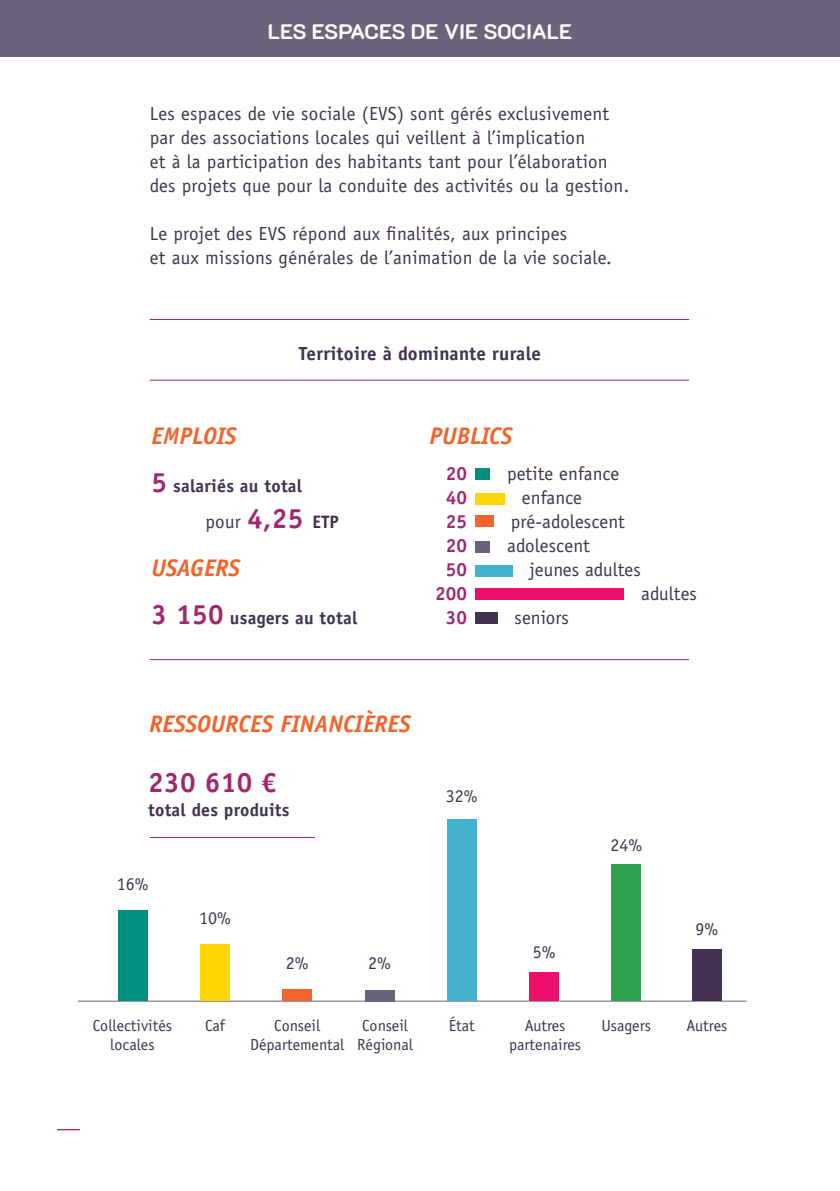
<style>
.page{position:relative;width:840px;height:1191px;background:#fff}
.page>*{position:absolute;margin:0;border:0;box-sizing:border-box;transform-origin:0 0}
.txt_courant_align_dr{font:700 28px "Officina Sans LT";letter-spacing:.015em;color:#9f296f}
.Titre_2{font:italic 700 24px "Officina Sans LT";color:#f2642b}
.t1{font:700 21px "K2 D";color:#fff}
.align_gauche{font:19px/24px "Officina Sans LT";letter-spacing:.015em;color:#443252}
.align_gauche-2{font:700 19px "Officina Sans LT";letter-spacing:.015em;color:#443252}
.align_gauche-3{font:700 19px "Officina Sans LT";letter-spacing:.005em;color:#9f296f}
.txt_courant_align_dr-2{font:19px "Officina Sans LT";color:#443252}
.txt_courant_align_dr-3{font:700 18px "Officina Sans LT";letter-spacing:.015em;color:#443252}
.Texte_pour_Graphiq{font:18px "Officina Sans LT";color:#443252}
.Texte_pour_Graphiq-2{font:16px/19.2px "Officina Sans LT";color:#443252;text-align:center}
.s1{font-size:28px;color:#9f296f}
.s2{font-weight:700;font-size:28px;color:#9f296f}
.s3{font-weight:700;font-size:18px}
.s4{color:#fff}
</style>
<div class="page">
<div style="left:475px;top:469px;width:15px;height:11px;background:#008f7e"></div>
<div style="left:475px;top:493px;width:29px;height:11px;background:#fed503"></div>
<div style="left:475px;top:565px;width:37px;height:12px;background:#43b2ce"></div>
<div style="left:475px;top:588px;width:148px;height:11px;background:#eb0e6a"></div>
<div style="left:475px;top:612px;width:22px;height:11px;background:#443252"></div>
<div style="left:475px;top:541px;width:15px;height:12px;background:#6d627c"></div>
<div style="left:475px;top:516px;width:18px;height:11px;background:#f2642b"></div>
<hr style="left:78px;top:1000px;width:668px;height:1px;background:#6d627c">
<div style="left:118px;top:910px;width:29px;height:91px;background:#008f7e"></div>
<div style="left:200px;top:944px;width:30px;height:57px;background:#fed503"></div>
<div style="left:282px;top:989px;width:30px;height:12px;background:#f2642b"></div>
<div style="left:447px;top:819px;width:29px;height:182px;background:#43b2ce"></div>
<div style="left:529px;top:972px;width:29px;height:29px;background:#eb0e6a"></div>
<div style="left:611px;top:864px;width:29px;height:137px;background:#2ea24e"></div>
<div style="left:691px;top:950px;width:30px;height:51px;background:#443252"></div>
<div style="left:365px;top:990px;width:29px;height:11px;background:#6d627c"></div>
<hr style="left:150px;top:380px;width:538px;height:1px;background:#9f296f">
<hr style="left:150px;top:319px;width:538px;height:1px;background:#9f296f">
<div style="left:0;top:0;width:839px;height:57px;background:#6d627c"></div>
<hr style="left:150px;top:659px;width:538px;height:1px;background:#9f296f">
<hr style="left:150px;top:837px;width:165px;height:1px;background:#9f296f">
<svg style="left:57px;top:1129px;width:23px;height:1px"></svg>
<p class="t1" style="left:267px;top:20px;width:306px">LES ESPACES DE VIE SOCIALE</p>
<p class="align_gauche" style="left:150px;top:102px;width:481px">Les espaces de vie sociale (EVS) sont gérés exclusivement par des associations locales qui veillent à l’implication<br>et à la participation des habitants tant pour l’élaboration des projets que pour la conduite des activités ou la gestion.</p>
<p class="align_gauche" style="left:150px;top:222px;width:463px">Le projet des EVS répond aux finalités, aux principes<br>et aux missions générales de l’animation de la vie sociale.</p>
<p class="align_gauche-2" style="left:299px;top:342px;width:243px">Territoire à dominante rurale</p>
<p class="Titre_2" style="left:151px;top:421px;width:86px">EMPLOIS</p>
<p class="txt_courant_align_dr-3" style="left:151px;top:475px;width:152px"><span class="s1">5</span> salariés au total</p>
<p class="txt_courant_align_dr-2" style="left:205px;top:510px;width:135px">pour <span class="s2">4,25</span> <span class="s3">ETP</span></p>
<p class="Titre_2" style="left:151px;top:553px;width:90px">USAGERS</p>
<p class="txt_courant_align_dr-3" style="left:151px;top:607px;width:207px"><span class="s1">3 150</span> usagers au total</p>
<p class="Titre_2" style="left:429px;top:421px;width:84px">PUBLICS</p>
<p class="align_gauche-3" style="left:429px;top:462px;width:39px"><span class="s4">0</span> 20</p>
<p class="align_gauche" style="left:507px;top:462px;width:114px">petite enfance</p>
<p class="align_gauche-3" style="left:429px;top:486px;width:39px"><span class="s4">0</span> 40</p>
<p class="align_gauche" style="left:521px;top:486px;width:62px">enfance</p>
<p class="align_gauche-3" style="left:429px;top:510px;width:39px"><span class="s4">0</span> 25</p>
<p class="align_gauche" style="left:510px;top:510px;width:115px">pré-adolescent</p>
<p class="align_gauche-3" style="left:429px;top:534px;width:39px"><span class="s4">0</span> 20</p>
<p class="align_gauche" style="left:507px;top:534px;width:84px">adolescent</p>
<p class="align_gauche-3" style="left:429px;top:558px;width:39px"><span class="s4">0</span> 50</p>
<p class="align_gauche" style="left:529px;top:558px;width:113px">jeunes adultes</p>
<p class="align_gauche-3" style="left:435px;top:582px;width:33px">200</p>
<p class="align_gauche" style="left:640px;top:582px;width:57px">adultes</p>
<p class="align_gauche-3" style="left:429px;top:606px;width:39px"><span class="s4">0</span> 30</p>
<p class="align_gauche" style="left:514px;top:606px;width:56px">seniors</p>
<p class="Titre_2" style="left:149px;top:709px;width:262px">RESSOURCES FINANCIÈRES</p>
<p class="txt_courant_align_dr" style="left:148px;top:765px;width:130px">230 610 €</p>
<p class="txt_courant_align_dr-3" style="left:148px;top:799px;width:143px">total des produits</p>
<p class="Texte_pour_Graphiq" style="left:117px;top:873px;width:33px">16%</p>
<p class="Texte_pour_Graphiq" style="left:199px;top:907px;width:33px">10%</p>
<p class="Texte_pour_Graphiq" style="left:286px;top:952px;width:24px">2%</p>
<p class="Texte_pour_Graphiq" style="left:368px;top:952px;width:24px">2%</p>
<p class="Texte_pour_Graphiq" style="left:445px;top:785px;width:33px">32%</p>
<p class="Texte_pour_Graphiq" style="left:532px;top:941px;width:24px">5%</p>
<p class="Texte_pour_Graphiq" style="left:610px;top:834px;width:33px">24%</p>
<p class="Texte_pour_Graphiq" style="left:695px;top:918px;width:24px">9%</p>
<p class="Texte_pour_Graphiq-2" style="left:93px;top:1016px;width:81px">Collectivités locales</p>
<p class="Texte_pour_Graphiq-2" style="left:205px;top:1016px;width:21px">Caf</p>
<p class="Texte_pour_Graphiq-2" style="left:250px;top:1016px;width:96px">Conseil<br>Départemental</p>
<p class="Texte_pour_Graphiq-2" style="left:357px;top:1016px;width:57px">Conseil<br>Régional</p>
<p class="Texte_pour_Graphiq-2" style="left:448px;top:1016px;width:28px">État</p>
<p class="Texte_pour_Graphiq-2" style="left:508px;top:1016px;width:74px">Autres partenaires</p>
<p class="Texte_pour_Graphiq-2" style="left:601px;top:1016px;width:51px">Usagers</p>
<p class="Texte_pour_Graphiq-2" style="left:686px;top:1016px;width:42px">Autres</p>
</div>
